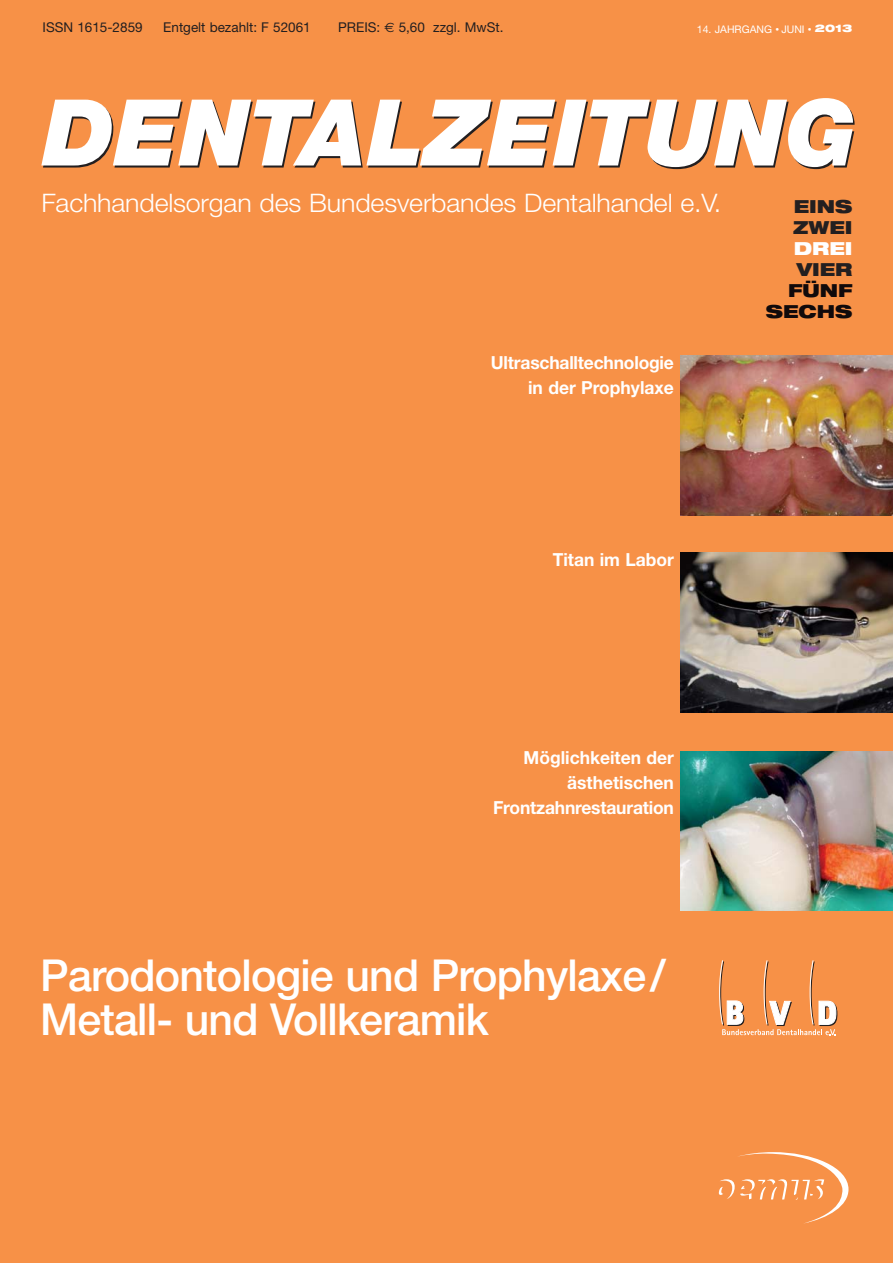
<style>
.page{position:relative;width:893px;height:1263px;background:#f79147}
.page>*{position:absolute;margin:0;border:0;box-sizing:border-box;transform-origin:0 0}
.t1{font:italic 900 92.25px "Helvetica Neue";letter-spacing:.005em;color:#231f20}
.t2{font:500 44.1px/43.5px "Helvetica Neue";letter-spacing:-.015em;color:#fff}
.t3{font:300 25.5px "Helvetica Neue";letter-spacing:-.005em;color:#fff;scale:1.05 1}
.t4{font:700 18px/25.2px "Helvetica Neue";color:#fff;text-align:right}
.t5{font:900 expanded 18px/21px "Helvetica Neue";color:#231f20}
.t6{font:900 expanded 18px/21px "Helvetica Neue";color:#110a0b;text-align:right}
.t7{font:900 expanded 18px "Helvetica Neue";color:#fff}
.t8{font:13.5px "Helvetica Neue";color:#231f20}
.t9{font:10.5px "Helvetica Neue";color:#fff}
.s1{font-family:"Euro Sans"}
.s2{font-size:7.5px}
.s3{font-weight:900;font-stretch:expanded}
</style>
<div class="page">
<svg style="left:719px;top:1152px;width:129px;height:71px"></svg>
<img style="left:680px;top:356px;width:213px;height:159px">
<img style="left:680px;top:751px;width:213px;height:160px">
<svg style="left:719px;top:960px;width:118px;height:75px"></svg>
<img style="left:680px;top:553px;width:213px;height:160px">
<p class="t8" style="left:43px;top:23px;width:102px">ISSN 1615-2859</p>
<p class="t8" style="left:163px;top:23px;width:149px">Entgelt bezahlt: F 52061</p>
<p class="t8" style="left:338px;top:23px;width:167px">PREIS: <span class="s1">€</span> 5,60 zzgl. MwSt.</p>
<p class="t9" style="left:697px;top:25px;width:157px">14. JAHRGANG <span class="s2">•</span> JUNI <span class="s2">•</span> <span class="s3">2013</span></p>
<h1 class="t1" style="left:45px;top:102px;width:815px">DENTALZEITUNG</h1>
<h3 class="t3" style="left:41px;top:194px;width:649px">Fachhandelsorgan des Bundesverbandes Dentalhandel e.V.</h3>
<p class="t5" style="left:793px;top:197px;width:61px">EINS<br>ZWEI</p>
<p class="t7" style="left:794px;top:240px;width:60px">DREI</p>
<p class="t5" style="left:797px;top:260px;width:57px">VIER</p>
<p class="t6" style="left:766px;top:281px;width:88px">FÜNF<br>SECHS</p>
<p class="t4" style="left:491px;top:351px;width:185px">Ultraschalltechnologie in der Prophylaxe</p>
<p class="t4" style="left:553px;top:549px;width:123px">Titan im Labor</p>
<p class="t4" style="left:493px;top:746px;width:182px">Möglichkeiten der ästhetischen<br>Frontzahnrestauration</p>
<h2 class="t2" style="left:40px;top:958px;width:627px">Parodontologie und Prophylaxe/<br>Metall- und Vollkeramik</h2>
</div>
